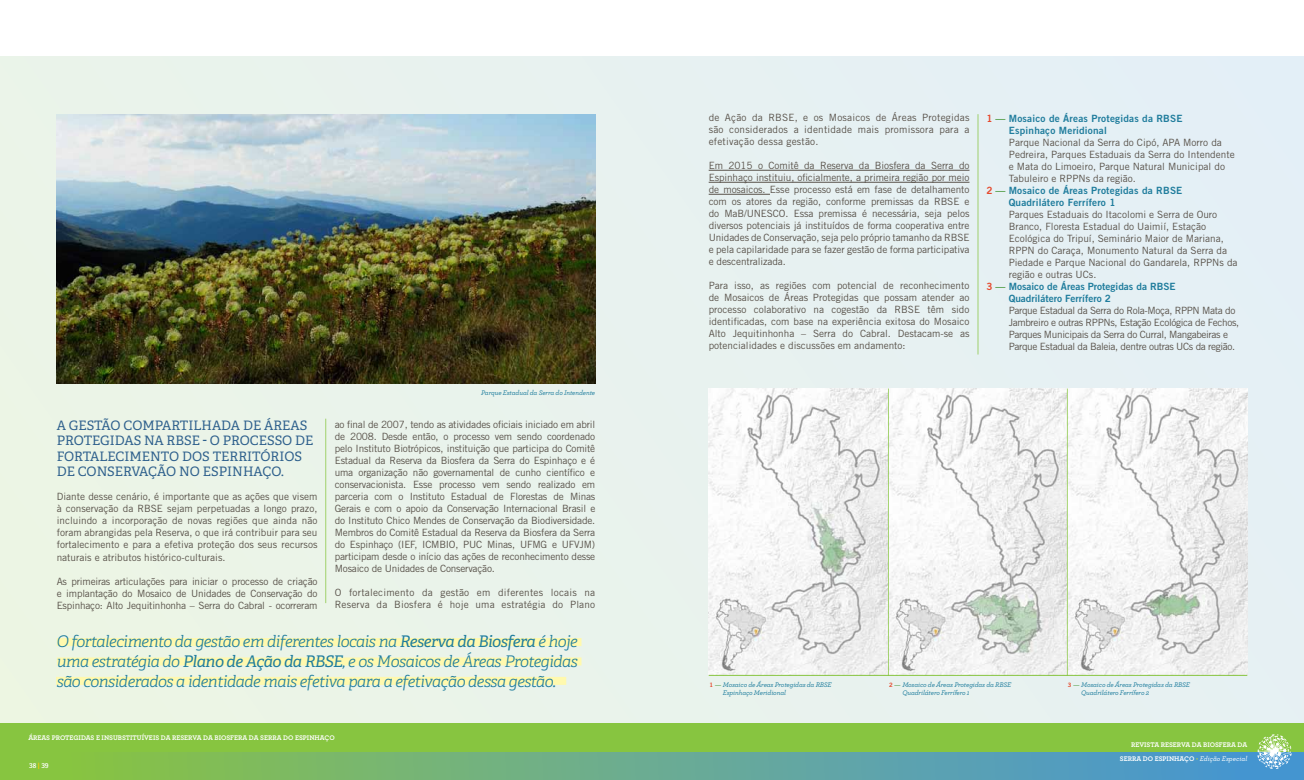
<style>
.page{position:relative;width:1304px;height:780px;background:#fff}
.page>*{position:absolute;margin:0;border:0;box-sizing:border-box;transform-origin:0 0}
.t1{font:italic 300 16px/19.6px "Adelle";letter-spacing:-.03em;color:#207d9d;text-align:justify}
.t2{font:13px "Adelle";color:#2d5f8c}
.t3{font:10px/12px "Trade Gothic";letter-spacing:-.01em;color:#585149;text-align:justify}
.t4{font:10px/12px "Trade Gothic";letter-spacing:-.035em;color:#585149}
.t5{font:10px/12px "Trade Gothic Bold Two";letter-spacing:.02em;color:#207d9d}
.t6{font:10px/12px "Trade Gothic";letter-spacing:.02em;color:#585149}
.t7{font:10px/12px "Trade Gothic Bold Two";color:#207d9d}
.t8{font:italic 500 7px/8.4px "Archer";letter-spacing:-.02em;color:#1e7d9d}
.t9{font:700 7px "Archer";color:#fff}
.t10{font:italic 500 7px "Archer";color:#fff}
.t11{font:600 7px "Adelle";color:#fff}
.s1{font-weight:400}
.s2{color:#ffcb05}
.s3{color:#e5492d}
.s4{color:#4f9c44}
.s5{font-family:"Trade Gothic Bold Two";font-weight:400;font-style:normal;font-size:6px;color:#e5492d}
.s6{font-family:"Trade Gothic Bold Two";font-weight:400;font-style:normal;font-size:6px;color:#4f9c44}
.s7{font-weight:400;font-style:normal;font-size:8px;color:#cbdb2a}
</style>
<div class="page">
<div style="left:0;top:751px;width:1304px;height:29px;background:linear-gradient(to right,#8dc540,#4593dc)"></div>
<div style="left:0;top:57px;width:1304px;height:694px;background:#e8f2ee"></div>
<div style="left:0;top:723px;width:1304px;height:28px;background:#87c540"></div>
<svg style="left:1257px;top:734px;width:34px;height:35px"></svg>
<hr style="left:709px;top:170px;width:260px;height:1px;background:#585149">
<hr style="left:709px;top:182px;width:260px;height:1px;background:#585149">
<hr style="left:709px;top:194px;width:61px;height:1px;background:#585149">
<div style="left:57px;top:638px;width:524px;height:8px;background:#fff9ae"></div>
<div style="left:57px;top:657px;width:524px;height:8px;background:#fff9ae"></div>
<div style="left:56px;top:676px;width:510px;height:8px;background:#fff9ae"></div>
<hr style="left:325px;top:418px;width:1px;height:185px;background:#87c540">
<hr style="left:978px;top:114px;width:1px;height:240px;background:#87c540">
<img style="left:709px;top:388px;width:538px;height:286px">
<img style="left:57px;top:114px;width:538px;height:269px">
<hr style="left:888px;top:388px;width:1px;height:287px;background:#87c540">
<hr style="left:1067px;top:388px;width:1px;height:287px;background:#87c540">
<hr style="left:709px;top:674px;width:538px;height:1px;background:#87c540">
<h2 class="t2" style="left:57px;top:417px;width:22px">AGESTÃO</h2>
<h2 class="t2" style="left:124px;top:417px;width:10px">COMPARTILHADA</h2>
<h2 class="t2" style="left:243px;top:417px;width:31px">DE ÁREAS</h2>
<h2 class="t2" style="left:57px;top:432px;width:10px">PROTEGIDAS</h2>
<h2 class="t2" style="left:144px;top:432px;width:89px">NA RBSE - O PROCESSO</h2>
<h2 class="t2" style="left:295px;top:432px;width:10px">DE</h2>
<h2 class="t2" style="left:57px;top:448px;width:10px">FORTALECIMENTO</h2>
<h2 class="t2" style="left:182px;top:448px;width:10px">DOS</h2>
<h2 class="t2" style="left:213px;top:448px;width:9px">TERRIT</h2>
<h2 class="t2" style="left:261px;top:448px;width:19px">ÓRIOS</h2>
<h2 class="t2" style="left:57px;top:464px;width:31px">DE CONSERVAÇÃO</h2>
<h2 class="t2" style="left:179px;top:464px;width:34px">NO ESPINHAÇO</h2>
<h2 class="t2" style="left:281px;top:464px;width:4px">.</h2>
<p class="t3" style="left:57px;top:490px;width:262px">Diante desse cenário, é importante que as ações que visem à conservação da R BSE sejam perpetuadas a longo prazo, incluindo a incorporação de novas regiões que ainda não foram abrangidas pela Reserva, o que irá contribuir para seu fortalecimento e para a efetiva proteção dos seus recursos naturais e atributos histórico-culturais.</p>
<p class="t3" style="left:57px;top:574px;width:262px">As primeiras articulações para iniciar o processo de criação e implantação do Mosaico de Unidades de Conservação do Espinhaço: Alto Jequitinhonha – Serra do Cabral - ocorreram</p>
<p class="t8" style="left:481px;top:388px;width:116px">Parque Estadual da Serra do Intendente</p>
<p class="t3" style="left:335px;top:418px;width:262px">ao final de 2007, tendo as atividades oficiais iniciado em abril de 2008. Desde então, o processo vem sendo coordenado pelo I nstituto Biotrópicos, instituição que participa do Comitê Estadual da Reserva da Biosfera da Serra do Espinhaço e é uma organização não governamental de cunho científico e conservacionista. Esse processo vem sendo realizado em parceria com o I nstituto Estadual de Florestas de Minas Gerais e com o apoio da Conservação I nternacional Brasil e do I nstituto Chico Mendes de Conservação da Biodiversidade.<br>Membros do Comitê Estadual da Reserva da Biosfera da Serra do Espinhaço (IEF, ICMBIO, PUC Minas, UFMG e UFVJM) participam desde o início das ações de reconhecimento desse Mosaico de Unidades de Conservação.</p>
<p class="t6" style="left:335px;top:586px;width:262px">O fortalecimento da gestão em diferentes locais na<br>Reserva da Biosfera é hoje uma estratégia do Plano</p>
<h1 class="t1" style="left:57px;top:632px;width:523px">O fortalecimento da gestão em diferentes locais na <span class="s1">Reserva da Biosfera</span> é hoje uma estratégia do <span class="s1">Plano de Ação da RBSE</span>, e os Mosaicos de Áreas Protegidas são considerados a identidade mais efetiva para a efetivação dessa gestão.</h1>
<p class="t9" style="left:28px;top:732px;width:308px">ÁREAS PROTEGIDAS E INSUBSTITUÍVEIS DA RESERVA DA BIOSFERA DA SERRA DO ESPINHAÇO</p>
<p class="t11" style="left:29px;top:761px;width:21px">38 <span class="s2">|</span> 39</p>
<p class="t3" style="left:709px;top:111px;width:262px">de Ação da R BSE , e os Mosaicos de Áreas Protegidas são considerados a identidade mais promissora para a efetivação dessa gestão.</p>
<p class="t3" style="left:709px;top:159px;width:262px;text-align:left">Em 2015 o Comitê da Reserva da Biosfera da Serra do Espinhaço instituiu, oficialmente, a primeira região por meio de mosaicos. Esse processo está em fase de detalhamento com os atores da região, conforme premissas da R BSE e do MaB/UNESCO . Essa premissa é necessária, seja pelos diversos potenciais já instituídos de forma cooperativa entre Unidades de Conservação, seja pelo próprio tamanho da R BSE e pela capilaridade para se fazer gestão de forma participativa e descentralizada.</p>
<p class="t3" style="left:709px;top:279px;width:262px">Para isso, as regiões com potencial de reconhecimento de Mosaicos de Áreas Protegidas que possam atender ao processo colaborativo na cogestão da R BSE têm sido identificadas, com base na experiência exitosa do Mosaico Alto Jequitinhonha – Serra do Cabral. Destacam-se as potencialidades e discussões em andamento:</p>
<p class="t5" style="left:1009px;top:112px;width:175px;text-indent:-22px"><span class="s3">1</span> <span class="s4">—</span> Mosaico de Áreas Protegidas da RBSE<br>Espinhaço Meridional</p>
<p class="t3" style="left:1009px;top:136px;width:227px;text-align:left">Parque Nacional da Serra do Cipó, APA Morro da Pedreira, Parques Estaduais da Serra do I ntendente e Mata do Limoeiro, Parque Natural Municipal do Tabuleiro e RPP</p>
<p class="t3" style="left:1078px;top:172px;width:59px">Ns da região.</p>
<p class="t5" style="left:1009px;top:184px;width:175px;text-indent:-22px"><span class="s3">2</span> <span class="s4">—</span> Mosaico de Áreas Protegidas da RBSE<br>Quadrilátero Ferrífero 1</p>
<p class="t3" style="left:1009px;top:208px;width:217px;text-align:left">Parques Estaduais do Itacolomi e Serra de Ouro Branco, Floresta Estadual do Uaimií, Estação Ecológica do Tripuí, Seminário Maior de Mariana, RPP</p>
<p class="t3" style="left:1009px;top:244px;width:220px;text-indent:19px">N do Caraça, Monumento Natural da Serra da<br>Piedade e Parque Nacional do Gandarela, RPP</p>
<p class="t3" style="left:1212px;top:256px;width:27px">Ns da</p>
<p class="t3" style="left:1009px;top:268px;width:89px">região e outras UCs.</p>
<p class="t7" style="left:1009px;top:280px;width:168px;text-indent:-22px"><span class="s3">3</span> <span class="s4">—</span> Mosaico de Áreas Protegidas da RBSE<br>Quadrilátero Ferrífero 2</p>
<p class="t4" style="left:1009px;top:304px;width:232px">Parque Estadual da Serra do Rola-Moça, RPPN Mata do Jambreiro e outras RPP Ns, Estação Ecológica de Fechos, Parques Municipais da Serra do Curral, Mangabeiras e Parque Estadual da Baleia, dentre outras UCs da região.</p>
<p class="t8" style="left:723px;top:679px;width:110px;text-indent:-13px"><span class="s5">1</span> <span class="s6">—</span> Mosaico de Áreas Protegidas da RBSE<br>Espinhaço Meridional</p>
<p class="t8" style="left:902px;top:679px;width:110px;text-indent:-13px"><span class="s5">2</span> <span class="s6">—</span> Mosaico de Áreas Protegidas da RBSE<br>Quadrilátero Ferrífero 1</p>
<p class="t8" style="left:1081px;top:679px;width:110px;text-indent:-13px"><span class="s5">3</span> <span class="s6">—</span> Mosaico de Áreas Protegidas da RBSE<br>Quadrilátero Ferrífero 2</p>
<p class="t9" style="left:1131px;top:739px;width:9px">REVIS</p>
<p class="t9" style="left:1150px;top:739px;width:20px">TA RESERVA</p>
<p class="t9" style="left:1192px;top:739px;width:21px">DA BIOSFERA</p>
<p class="t9" style="left:1238px;top:739px;width:6px">DA</p>
<p class="t9" style="left:1120px;top:753px;width:10px">SERRA</p>
<p class="t9" style="left:1143px;top:753px;width:43px">DO ESPINHAÇO</p>
<p class="t10" style="left:1196px;top:753px;width:53px"><span class="s7">•</span> Edição Especial</p>
</div>
